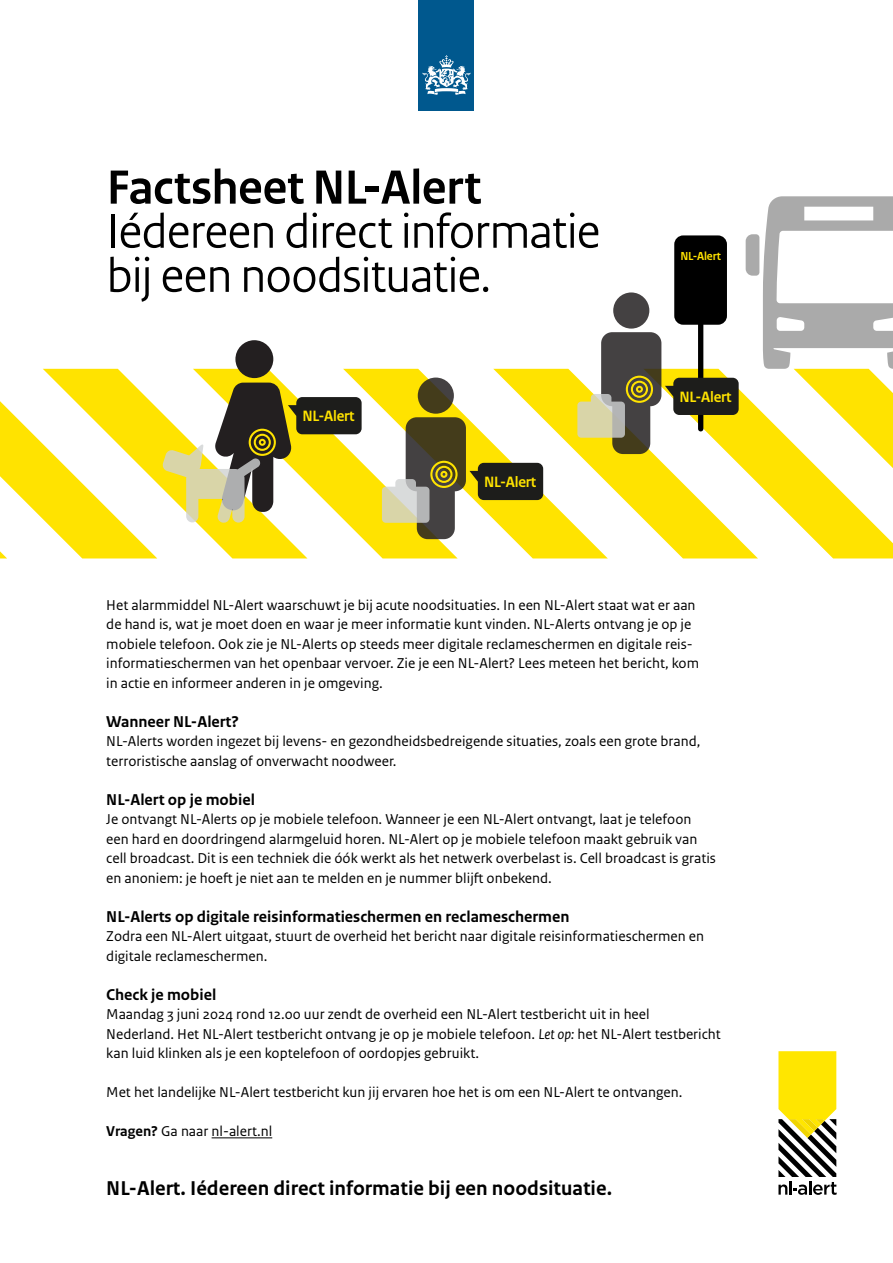
<style>
.page{position:relative;width:893px;height:1263px;background:#fff}
.page>*{position:absolute;margin:0;border:0;box-sizing:border-box;transform-origin:0 0}
.Subheading{font:50.4px/44.1px "Rijksoverheid Sans Heading";letter-spacing:-.01em;color:#000}
.payoff_bodytekst{font:700 21px "Rijksoverheid Sans Text";color:#000}
.Tussenkop{font:700 16.5px "Rijksoverheid Sans Text";color:#000}
.t1{font:700 15.75px "Rijksoverheid Sans Heading";letter-spacing:-.015em;color:#ffe300}
.Bodytekst{font:15px/19.5px "Rijksoverheid Sans Text";color:#000}
.t2{font:700 12.3px "Rijksoverheid Sans Heading";letter-spacing:-.015em;color:#ffe300}
.s1{font-weight:700}
.s2{font-style:italic}
</style>
<div class="page">
<svg style="left:43px;top:369px;width:88px;height:13px"></svg>
<svg style="left:193px;top:369px;width:88px;height:13px"></svg>
<svg style="left:493px;top:369px;width:400px;height:189px;fill:#ffe300"></svg>
<svg style="left:746px;top:196px;width:147px;height:272px"></svg>
<svg style="left:418px;top:378px;width:36px;height:36px"></svg>
<svg style="left:577px;top:235px;width:162px;height:219px"></svg>
<div style="left:235px;top:340px;width:38px;height:38px;background:#231f20;border-radius:50%"></div>
<svg style="left:0;top:382px;width:551px;height:176px"></svg>
<svg style="left:778px;top:1051px;width:59px;height:144px"></svg>
<hr style="left:212px;top:1137px;width:60px;height:1px;background:#000">
<div style="left:419px;top:0;width:55px;height:111px;background:#00588e"></div>
<svg style="left:423px;top:55px;width:47px;height:40px"></svg>
<h1 class="Subheading" style="left:107px;top:166px;width:495px"><span class="s1">Factsheet NL-Alert<br></span>Iédereen direct informatie bij een noodsituatie.</h1>
<p class="t1" style="left:302px;top:407px;width:54px">NL-Alert</p>
<p class="t1" style="left:484px;top:473px;width:54px">NL-Alert</p>
<p class="t2" style="left:680px;top:249px;width:42px">NL-Alert</p>
<p class="t1" style="left:679px;top:388px;width:54px">NL-Alert</p>
<p class="Bodytekst" style="left:106px;top:595px;width:594px">Het alarmmiddel NL-Alert waarschuwt je bij acute noodsituaties. In een NL-Alert staat wat er aan de hand is, wat je moet doen en waar je meer informatie kunt vinden. NL-Alerts ontvang je op je mobiele telefoon. Ook zie je NL-Alerts op steeds meer digitale reclameschermen en digitale reis&shy;informatieschermen van het openbaar vervoer. Zie je een NL-Alert? Lees meteen het bericht, kom in actie en informeer anderen in je omgeving.</p>
<h2 class="Tussenkop" style="left:106px;top:712px;width:134px">Wanneer NL-Alert?</h2>
<p class="Bodytekst" style="left:106px;top:732px;width:596px">NL-Alerts worden ingezet bij levens- en gezondheidsbedreigende situaties, zoals een grote brand, terroristische aanslag of onverwacht noodweer.</p>
<h2 class="Tussenkop" style="left:106px;top:790px;width:150px">NL-Alert op je mobiel</h2>
<p class="Bodytekst" style="left:106px;top:810px;width:611px">Je ontvangt NL-Alerts op je mobiele telefoon. Wanneer je een NL-Alert ontvangt, laat je telefoon een hard en doordringend alarmgeluid horen. NL-Alert op je mobiele telefoon maakt gebruik van cell broadcast. Dit is een techniek die óók werkt als het netwerk overbelast is. Cell broadcast is gratis en anoniem: je hoeft je niet aan te melden en je nummer blijft onbekend.</p>
<h2 class="Tussenkop" style="left:106px;top:907px;width:465px">NL-Alerts op digitale reisinformatieschermen en reclameschermen</h2>
<p class="Bodytekst" style="left:106px;top:927px;width:599px">Zodra een NL-Alert uitgaat, stuurt de overheid het bericht naar digitale reisinformatieschermen en digitale reclameschermen.</p>
<h2 class="Tussenkop" style="left:106px;top:985px;width:112px">Check je mobiel</h2>
<p class="Bodytekst" style="left:106px;top:1005px;width:616px">Maandag 3 juni 2024 rond 12.00 uur zendt de overheid een NL-Alert testbericht uit in heel<br>Nederland. Het NL-Alert testbericht ontvang je op je mobiele telefoon. <span class="s2">Let op:</span> het NL-Alert testbericht kan luid klinken als je een koptelefoon of oordopjes gebruikt.</p>
<p class="Bodytekst" style="left:106px;top:1083px;width:578px">Met het landelijke NL-Alert testbericht kun jij ervaren hoe het is om een NL-Alert te ontvangen.</p>
<p class="Bodytekst" style="left:106px;top:1122px;width:167px"><span class="s1">Vragen?</span> Ga naar nl-alert.nl</p>
<p class="payoff_bodytekst" style="left:106px;top:1176px;width:507px">NL-Alert. Iédereen direct informatie bij een noodsituatie.</p>
</div>
